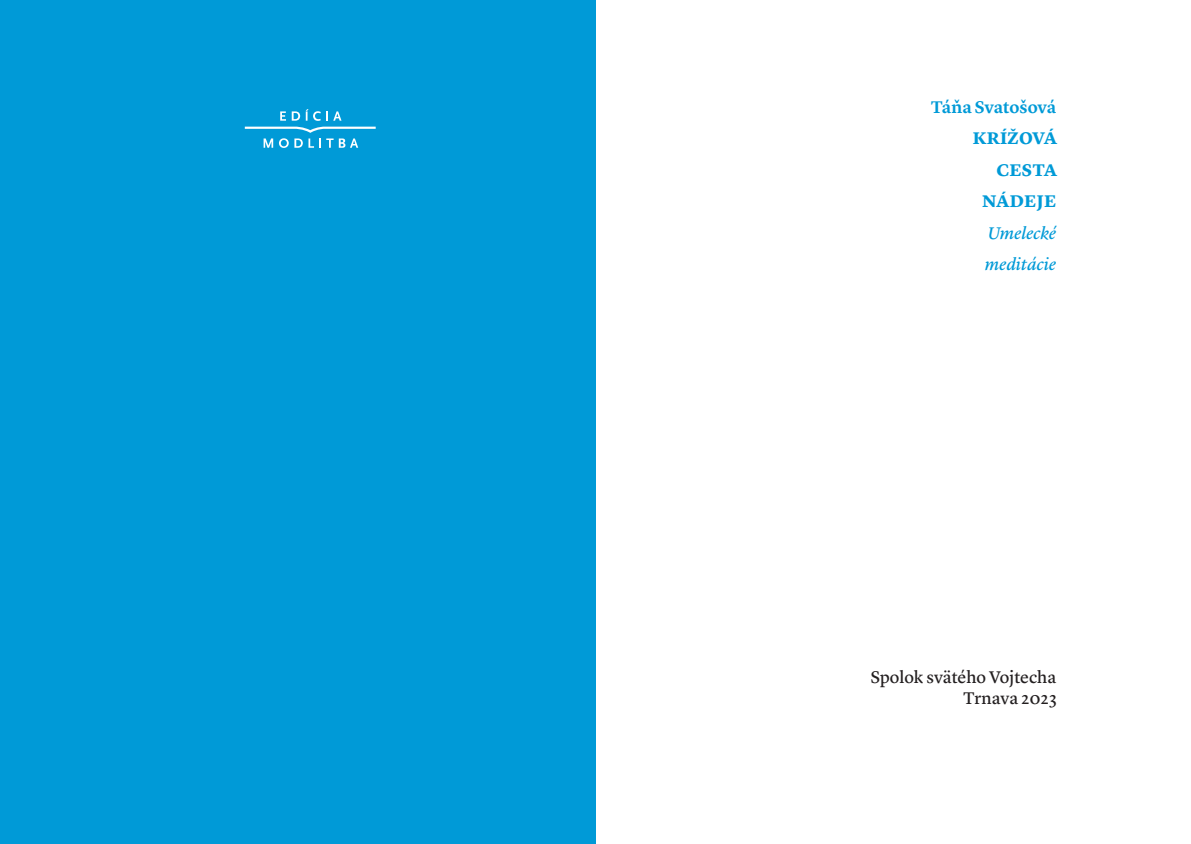
<style>
.page{position:relative;width:1191px;height:844px;background:#fff}
.page>*{position:absolute;margin:0;border:0;box-sizing:border-box;transform-origin:0 0}
.t1{font:17.5px/21px "Lyon Text Regular No.2";letter-spacing:-.005em;color:#231f20;text-align:right}
.t2{font:700 17.5px/31.5px "Lyon Text";letter-spacing:.015em;color:#009ad7;text-align:right}
.t3{font:italic 17.5px/31.5px "Lyon Text Regular No.2";letter-spacing:-.01em;color:#009ad7}
.t4{font:600 17.5px "Lyon Text";letter-spacing:-.005em;color:#009ad7}
</style>
<div class="page">
<div style="left:0;top:0;width:595px;height:843px;background:#009ad7"></div>
<svg style="left:280px;top:111px;width:6px;height:10px"></svg>
<svg style="left:292px;top:111px;width:8px;height:10px"></svg>
<svg style="left:306px;top:109px;width:35px;height:12px"></svg>
<svg style="left:245px;top:127px;width:131px;height:21px"></svg>
<p class="t4" style="left:931px;top:93px;width:127px">Táňa Svatošová</p>
<p class="t2" style="left:973px;top:121px;width:86px">KRÍŽOVÁ<br>CESTA<br>NÁDEJE</p>
<p class="t3" style="left:985px;top:216px;width:73px">Umelecké meditácie</p>
<p class="t1" style="left:870px;top:664px;width:187px">Spolok svätého Vojtecha<br>Trnava 2023</p>
</div>
